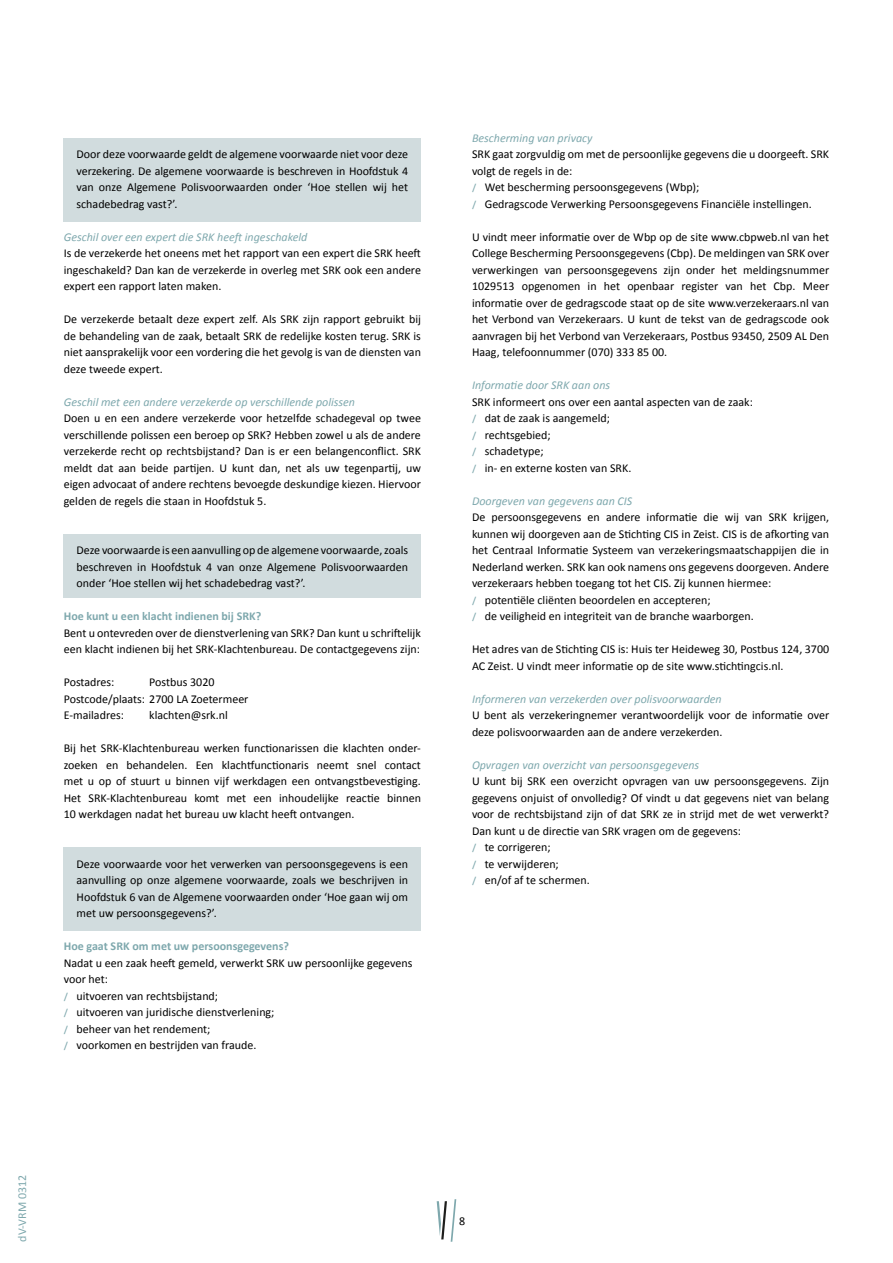
<style>
.page{position:relative;width:893px;height:1263px;background:#fff}
.page>*{position:absolute;margin:0;border:0;box-sizing:border-box;transform-origin:0 0}
.t1{font:12px/16.5px "Calibri";color:#000}
.t2{font:italic 12px "Calibri";color:#7ea8ad}
.t3{font:700 12px "Calibri";color:#7ea8ad}
.t4{font:12px "Calibri";color:#7ea8ad}
.s1{color:#7ea8ad}
</style>
<div class="page">
<svg style="left:437px;top:1199px;width:19px;height:43px"></svg>
<div style="left:64px;top:138px;width:357px;height:84px;background:#d1dcde"></div>
<div style="left:64px;top:847px;width:357px;height:84px;background:#d1dcde"></div>
<div style="left:64px;top:534px;width:357px;height:64px;background:#d1dcde"></div>
<p class="t1" style="left:77px;top:145px;width:333px;text-align:justify">Door deze voorwaarde geldt de algemene voorwaarde niet voor deze verzekering. De algemene voorwaarde is beschreven in Hoofdstuk 4 van onze Algemene Polisvoorwaarden onder ‘Hoe stellen wij het schadebedrag vast?’.</p>
<p class="t2" style="left:64px;top:229px;width:245px">Geschil over een expert die SRK heeft ingeschakeld</p>
<p class="t1" style="left:64px;top:244px;width:359px;text-align:justify">Is de verzekerde het oneens met het rapport van een expert die SRK heeft ingeschakeld? Dan kan de verzekerde in overleg met SRK ook een andere expert een rapport laten maken.</p>
<p class="t1" style="left:64px;top:310px;width:359px;text-align:justify">De verzekerde betaalt deze expert zelf. Als SRK zijn rapport gebruikt bij de behandeling van de zaak, betaalt SRK de redelijke kosten terug. SRK is niet aansprakelijk voor een vordering die het gevolg is van de diensten van deze tweede expert.</p>
<p class="t2" style="left:64px;top:394px;width:293px">Geschil met een andere verzekerde op verschillende polissen</p>
<p class="t1" style="left:64px;top:409px;width:359px;text-align:justify">Doen u en een andere verzekerde voor hetzelfde schadegeval op twee verschillende polissen een beroep op SRK? Hebben zowel u als de andere verzekerde recht op rechtsbijstand? Dan is er een belangenconflict. SRK meldt dat aan beide partijen. U kunt dan, net als uw tegenpartij, uw eigen advocaat of andere rechtens bevoegde deskundige kiezen. Hiervoor gelden de regels die staan in Hoofdstuk 5.</p>
<p class="t1" style="left:77px;top:541px;width:333px;text-align:justify">Deze voorwaarde is een aanvulling op de algemene voorwaarde, zoals beschreven in Hoofdstuk 4 van onze Algemene Polisvoorwaarden onder ‘Hoe stellen wij het schadebedrag vast?’.</p>
<p class="t3" style="left:64px;top:609px;width:199px">Hoe kunt u een klacht indienen bij SRK?</p>
<p class="t1" style="left:64px;top:624px;width:359px">Bent u ontevreden over de dienstverlening van SRK? Dan kunt u schriftelijk een klacht indienen bij het SRK-Klachtenbureau. De contactgegevens zijn:</p>
<p class="t1" style="left:64px;top:673px;width:52px">Postadres:</p>
<p class="t1" style="left:64px;top:673px;width:186px;text-indent:86px">Postbus 3020<br>Postcode/plaats: 2700 LA Zoetermeer<br>E-mailadres:</p>
<p class="t1" style="left:149px;top:706px;width:80px">klachten@srk.nl</p>
<p class="t1" style="left:64px;top:739px;width:359px;text-align:justify">Bij het SRK-Klachtenbureau werken functionarissen die klachten onder&shy;zoeken en behandelen. Een klachtfunctionaris neemt snel contact met u op of stuurt u binnen vijf werkdagen een ontvangstbevestiging.<br>Het SRK-Klachtenbureau komt met een inhoudelijke reactie binnen 10 werkdagen nadat het bureau uw klacht heeft ontvangen.</p>
<p class="t1" style="left:77px;top:855px;width:333px;text-align:justify">Deze voorwaarde voor het verwerken van persoonsgegevens is een aanvulling op onze algemene voorwaarde, zoals we beschrijven in Hoofdstuk 6 van de Algemene voorwaarden onder ‘Hoe gaan wij om met uw persoonsgegevens?’.</p>
<p class="t3" style="left:64px;top:939px;width:227px">Hoe gaat SRK om met uw persoonsgegevens?</p>
<p class="t1" style="left:64px;top:954px;width:350px">Nadat u een zaak heeft gemeld, verwerkt SRK uw persoonlijke gegevens voor het:<br><span class="s1">ͭ</span> uitvoeren van rechtsbijstand;<br><span class="s1">ͭ</span> uitvoeren van juridische dienstverlening;<br><span class="s1">ͭ</span> beheer van het rendement;<br><span class="s1">ͭ</span> voorkomen en bestrijden van fraude.</p>
<p class="t2" style="left:472px;top:130px;width:122px">Bescherming van privacy</p>
<p class="t1" style="left:472px;top:145px;width:359px">SRK gaat zorgvuldig om met de persoonlijke gegevens die u doorgeeft. SRK volgt de regels in de:<br><span class="s1">ͭ</span> Wet bescherming persoonsgegevens (Wbp);<br><span class="s1">ͭ</span> Gedragscode Verwerking Persoonsgegevens Financiële instellingen.</p>
<p class="t1" style="left:472px;top:228px;width:359px;text-align:justify">U vindt meer informatie over de Wbp op de site www.cbpweb.nl van het College Bescherming Persoonsgegevens (Cbp). De meldingen van SRK over verwerkingen van persoonsgegevens zijn onder het meldingsnummer 1029513 opgenomen in het openbaar register van het Cbp. Meer informatie over de gedragscode staat op de site www.verzekeraars.nl van het Verbond van Verzekeraars. U kunt de tekst van de gedragscode ook aanvragen bij het Verbond van Verzekeraars, Postbus 93450, 2509 AL Den Haag, telefoonnummer (070) 333 85 00.</p>
<p class="t2" style="left:472px;top:378px;width:140px">Informatie door SRK aan ons</p>
<p class="t1" style="left:472px;top:393px;width:282px">SRK informeert ons over een aantal aspecten van de zaak: <span class="s1">ͭ</span> dat de zaak is aangemeld;<br><span class="s1">ͭ</span> rechtsgebied;<br><span class="s1">ͭ</span> schadetype;<br><span class="s1">ͭ</span> in- en externe kosten van SRK.</p>
<p class="t2" style="left:472px;top:493px;width:162px">Doorgeven van gegevens aan CIS</p>
<p class="t1" style="left:472px;top:508px;width:359px">De persoonsgegevens en andere informatie die wij van SRK krijgen, kunnen wij doorgeven aan de Stichting CIS in Zeist. CIS is de afkorting van het Centraal Informatie Systeem van verzekeringsmaatschappijen die in Nederland werken. SRK kan ook namens ons gegevens doorgeven. Andere verzekeraars hebben toegang tot het CIS. Zij kunnen hiermee:<br><span class="s1">ͭ</span> potentiële cliënten beoordelen en accepteren;<br><span class="s1">ͭ</span> de veiligheid en integriteit van de branche waarborgen.</p>
<p class="t1" style="left:472px;top:640px;width:359px">Het adres van de Stichting CIS is: Huis ter Heideweg 30, Postbus 124, 3700<br>AC Zeist. U vindt meer informatie op de site www.stichtingcis.nl.</p>
<p class="t2" style="left:472px;top:691px;width:251px">Informeren van verzekerden over polisvoorwaarden</p>
<p class="t1" style="left:472px;top:706px;width:359px">U bent als verzekeringnemer verantwoordelijk voor de informatie over deze polisvoorwaarden aan de andere verzekerden.</p>
<p class="t2" style="left:472px;top:757px;width:229px">Opvragen van overzicht van persoonsgegevens</p>
<p class="t1" style="left:472px;top:772px;width:359px">U kunt bij SRK een overzicht opvragen van uw persoonsgegevens. Zijn gegevens onjuist of onvolledig? Of vindt u dat gegevens niet van belang voor de rechtsbijstand zijn of dat SRK ze in strijd met de wet verwerkt?<br>Dan kunt u de directie van SRK vragen om de gegevens:<br><span class="s1">ͭ</span> te corrigeren;<br><span class="s1">ͭ</span> te verwijderen;<br><span class="s1">ͭ</span> en/of af te schermen.</p>
<p class="t4" style="left:15px;top:1242px;width:68px;rotate:-90deg">dV-VRM 0312</p>
<p class="t1" style="left:459px;top:1212px;width:8px">8</p>
</div>
